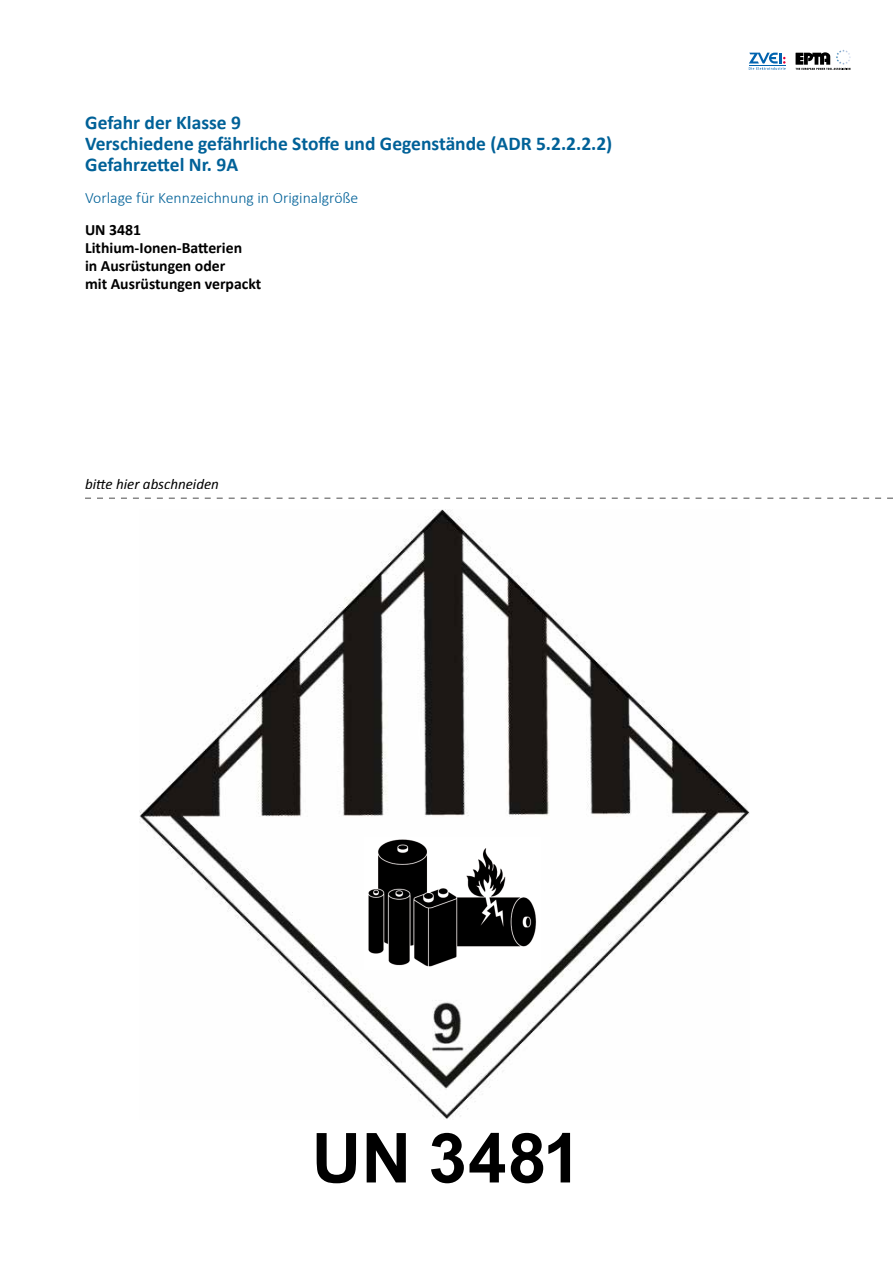
<style>
.page{position:relative;width:893px;height:1263px;background:#fff}
.page>*{position:absolute;margin:0;border:0;box-sizing:border-box;transform-origin:0 0}
.t1{font:700 19.5px/21px "Calibri";color:#006198}
.t2{font:700 15.75px/18px "Calibri";color:#000}
.t3{font:300 15.75px "Calibri";color:#006198}
.t4{font:italic 15px "Calibri";color:#000}
</style>
<div class="page">
<svg style="left:795px;top:49px;width:56px;height:21px"></svg>
<svg style="left:749px;top:53px;width:37px;height:17px"></svg>
<img style="left:140px;top:509px;width:610px;height:610px">
<svg style="left:85px;top:497px;width:808px;height:2px"></svg>
<svg style="left:317px;top:1133px;width:253px;height:50px"></svg>
<img style="left:364px;top:838px;width:176px;height:132px">
<p class="t1" style="left:85px;top:112px;width:529px">Gefahr der Klasse 9<br>Verschiedene gefährliche Stoffe und Gegenstände (ADR 5.2.2.2.2)<br>Gefahrzettel Nr. 9A</p>
<p class="t3" style="left:85px;top:188px;width:275px">Vorlage für Kennzeichnung in Originalgröße</p>
<p class="t2" style="left:85px;top:220px;width:178px">UN 3481<br>Lithium-Ionen-Batterien<br>in Ausrüstungen oder<br>mit Ausrüstungen verpackt</p>
<p class="t4" style="left:85px;top:473px;width:135px">bitte hier abschneiden</p>
</div>
